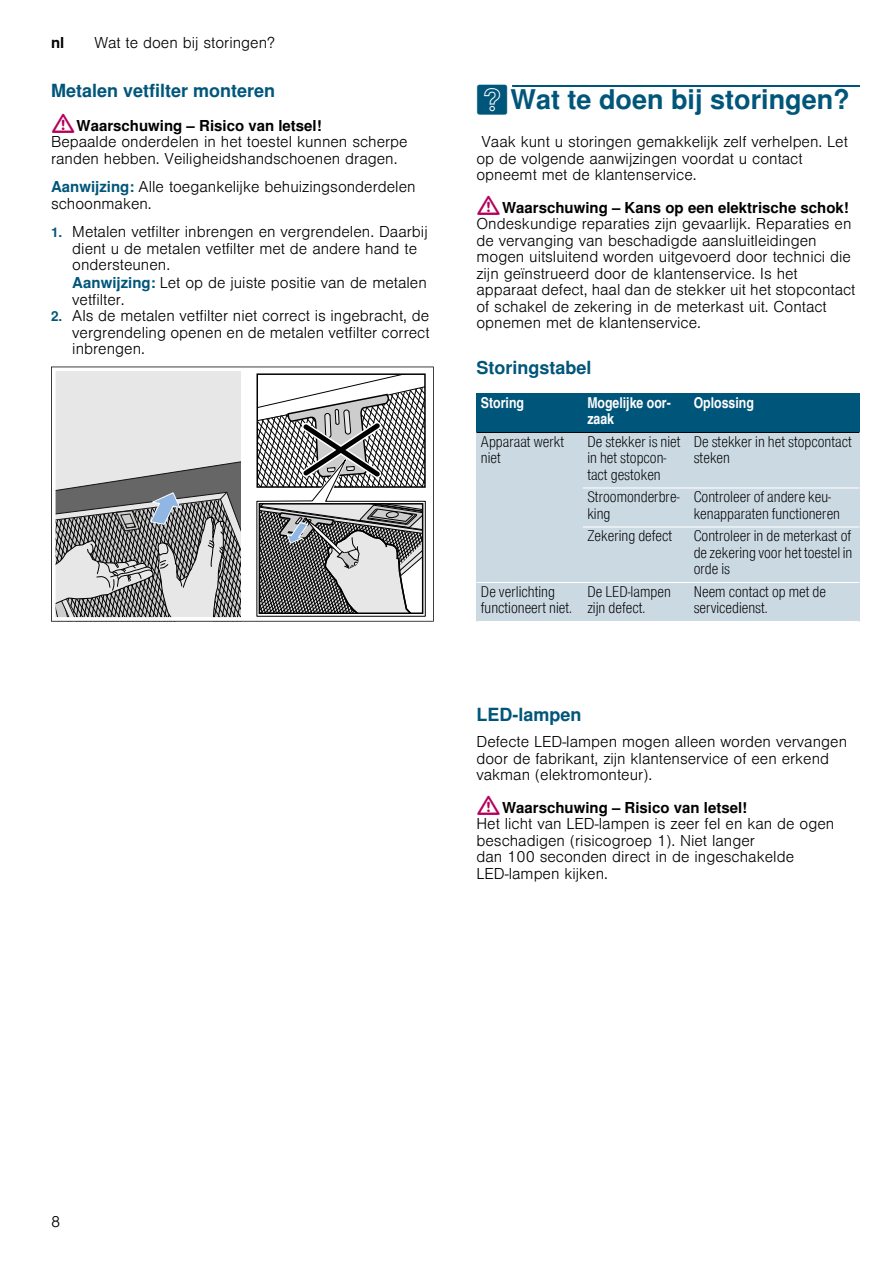
<style>
.page{position:relative;width:893px;height:1263px;background:#fff}
.page>*{position:absolute;margin:0;border:0;box-sizing:border-box;transform-origin:0 0}
.t1{font:700 27px "Nimbus San L";color:#00567a}
.t2{font:700 18px "Nimbus San L";color:#00567a}
.t3{font:300 15px/16.5px "Nimbus San L";color:#000}
.t4{font:15px/16.5px "Nimbus San L Lig Con";color:#000}
.t5{font:15px/16.5px "Nimbus San L Bol Con";color:#fff}
.t6{font:700 15px "Nimbus San L";color:#000}
.s1{font-family:"BSH Symb All";font-weight:400;font-size:21px;color:#b5015b}
.s2{font-weight:700}
.s3{font-weight:700;color:#00567a}
.s4{font-weight:700;font-size:13.5px;color:#00567a}
.s5{font-family:"BSH Symb PG2";font-weight:400}
</style>
<div class="page">
<div style="left:512px;top:85px;width:347px;height:2px;border:1px solid #00567a"></div>
<svg style="left:51px;top:367px;width:383px;height:255px"></svg>
<div style="left:476px;top:393px;width:107px;height:39px;background:#00567a"></div>
<div style="left:583px;top:393px;width:106px;height:39px;background:#00567a"></div>
<div style="left:689px;top:393px;width:170px;height:39px;background:#00567a"></div>
<div style="left:476px;top:432px;width:107px;height:150px;background:#cbd9e3"></div>
<div style="left:583px;top:432px;width:106px;height:56px;background:#cbd9e3"></div>
<div style="left:689px;top:432px;width:170px;height:56px;background:#cbd9e3"></div>
<div style="left:583px;top:488px;width:106px;height:39px;background:#cbd9e3"></div>
<div style="left:689px;top:488px;width:170px;height:39px;background:#cbd9e3"></div>
<div style="left:583px;top:527px;width:106px;height:55px;background:#cbd9e3"></div>
<div style="left:689px;top:527px;width:170px;height:55px;background:#cbd9e3"></div>
<div style="left:476px;top:582px;width:107px;height:39px;background:#cbd9e3"></div>
<div style="left:583px;top:582px;width:106px;height:39px;background:#cbd9e3"></div>
<div style="left:689px;top:582px;width:170px;height:39px;background:#cbd9e3"></div>
<hr style="left:476px;top:432px;width:383px;height:1px;background:#000">
<hr style="left:583px;top:487px;width:276px;height:1px;background:#fff">
<hr style="left:583px;top:526px;width:276px;height:1px;background:#fff">
<hr style="left:476px;top:582px;width:383px;height:1px;background:#fff">
<p class="t6" style="left:51px;top:34px;width:15px">nl</p>
<p class="t3" style="left:94px;top:33px;width:182px">Wat te doen bij storingen?</p>
<p class="t2" style="left:51px;top:79px;width:226px">Metalen vetfilter monteren</p>
<p class="t3" style="left:51px;top:116px;width:358px"><span class="s1">:</span><span class="s2">Waarschuwing – Risico van letsel!<br></span>Bepaalde onderdelen in het toestel kunnen scherpe randen hebben. Veiligheidshandschoenen dragen.</p>
<p class="t3" style="left:51px;top:177px;width:366px"><span class="s3">Aanwijzing:</span> Alle toegankelijke behuizingsonderdelen schoonmaken.</p>
<p class="t3" style="left:72px;top:222px;width:357px;text-indent:-21px"><span class="s4">1.</span> Metalen vetfilter inbrengen en vergrendelen. Daarbij dient u de metalen vetfilter met de andere hand te ondersteunen.</p>
<p class="t3" style="left:72px;top:273px;width:356px"><span class="s3">Aanwijzing:</span> Let op de juiste positie van de metalen vetfilter.</p>
<p class="t3" style="left:72px;top:306px;width:359px;text-align:justify;text-indent:-21px"><span class="s4">2.</span> Als de metalen vetfilter niet correct is ingebracht, de vergrendeling openen en de metalen vetfilter correct inbrengen.</p>
<h1 class="t1" style="left:476px;top:83px;width:375px"><span class="s5">3</span>Wat te doen bij storingen?</h1>
<p class="t3" style="left:476px;top:132px;width:373px;text-indent:5px">Vaak kunt u storingen gemakkelijk zelf verhelpen. Let op de volgende aanwijzingen voordat u contact opneemt met de klantenservice.</p>
<p class="t3" style="left:476px;top:198px;width:380px"><span class="s1">:</span><span class="s2">Waarschuwing – Kans op een elektrische schok!<br></span>Ondeskundige reparaties zijn gevaarlijk. Reparaties en de vervanging van beschadigde aansluitleidingen mogen uitsluitend worden uitgevoerd door technici die zijn geïnstrueerd door de klantenservice. Is het apparaat defect, haal dan de stekker uit het stopcontact of schakel de zekering in de meterkast uit. Contact opnemen met de klantenservice.</p>
<p class="t2" style="left:476px;top:356px;width:117px">Storingstabel</p>
<p class="t5" style="left:481px;top:394px;width:45px">Storing</p>
<p class="t5" style="left:587px;top:394px;width:85px">Mogelijke oor&shy;zaak</p>
<p class="t5" style="left:693px;top:394px;width:62px">Oplossing</p>
<p class="t4" style="left:481px;top:433px;width:85px">Apparaat werkt niet</p>
<p class="t4" style="left:587px;top:433px;width:95px">De stekker is niet in het stopcon&shy;tact gestoken</p>
<p class="t4" style="left:693px;top:433px;width:160px">De stekker in het stopcontact steken</p>
<p class="t4" style="left:587px;top:488px;width:94px">Stroomonderbre&shy;king</p>
<p class="t4" style="left:693px;top:488px;width:148px">Controleer of andere keu&shy;kenapparaten functioneren</p>
<p class="t4" style="left:587px;top:527px;width:86px">Zekering defect</p>
<p class="t4" style="left:693px;top:527px;width:160px;text-align:justify">Controleer in de meterkast of de zekering voor het toestel in orde is</p>
<p class="t4" style="left:481px;top:583px;width:92px">De verlichting functioneert niet.</p>
<p class="t4" style="left:587px;top:583px;width:85px">De LED-lampen zijn defect.</p>
<p class="t4" style="left:693px;top:583px;width:134px">Neem contact op met de servicedienst.</p>
<p class="t2" style="left:476px;top:703px;width:107px">LED-lampen</p>
<p class="t3" style="left:476px;top:732px;width:372px">Defecte LED-lampen mogen alleen worden vervangen door de fabrikant, zijn klantenservice of een erkend vakman (elektromonteur).</p>
<p class="t3" style="left:476px;top:797px;width:359px"><span class="s1">:</span><span class="s2">Waarschuwing – Risico van letsel!<br></span>Het licht van LED-lampen is zeer fel en kan de ogen beschadigen (risicogroep 1). Niet langer<br>dan 100 seconden direct in de ingeschakelde LED-lampen kijken.</p>
<p class="t3" style="left:51px;top:1212px;width:11px">8</p>
</div>
